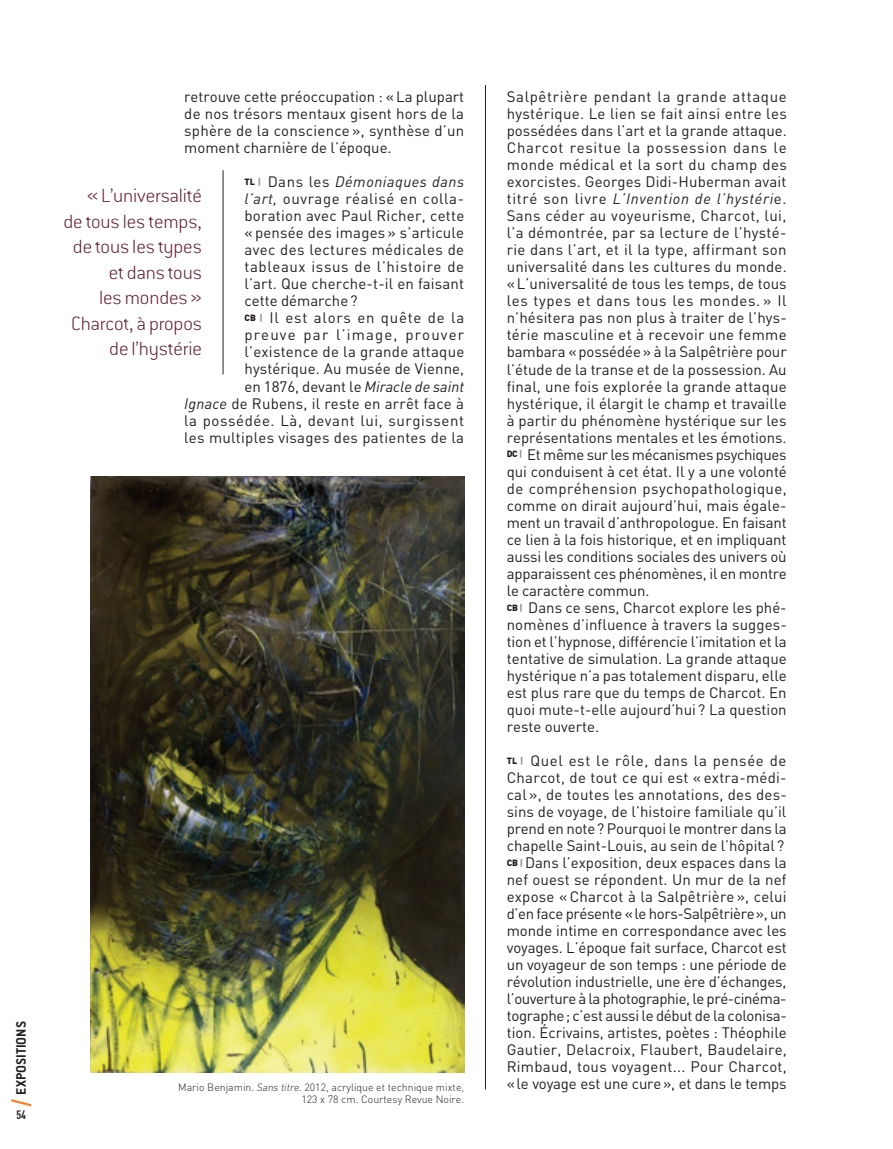
<style>
.page{position:relative;width:893px;height:1149px;background:#fff}
.page>*{position:absolute;margin:0;border:0;box-sizing:border-box;transform-origin:0 0}
.t1{font:200 21px/25.5px "Conduit ITC";letter-spacing:-.005em;color:#621d30;text-align:right}
.t2{font:15px/17px "DIN";letter-spacing:.01em;color:#231f20}
.t3{font:15px "DIN";letter-spacing:.04em;color:#231f20}
.t4{font:italic 15px "DIN";letter-spacing:.035em;color:#231f20}
.t5{font:15px "DIN";letter-spacing:.05em;color:#231f20}
.t6{font:15px "DIN";letter-spacing:.075em;color:#231f20}
.t7{font:700 15px "Conduit ITC";color:#231f20}
.t8{font:700 12px "DIN Cond";color:#231f20}
.t9{font:300 10.5px/12.6px "DIN";color:#231f20;text-align:right}
.s1{font-weight:900;font-style:normal;font-size:9px}
.s2{font-weight:900;font-style:normal;font-size:9px;color:#939598}
.s3{font-style:normal}
.s4{font-style:italic}
.s5{font-weight:900;font-size:9px}
.s6{font-weight:900;font-size:9px;color:#939598}
</style>
<div class="page">
<svg style="left:11px;top:1099px;width:20px;height:7px"></svg>
<hr style="left:485px;top:85px;width:1px;height:1004px;background:#231f20">
<img style="left:91px;top:476px;width:373px;height:595px">
<hr style="left:223px;top:170px;width:1px;height:204px;background:#231f20">
<p class="t2" style="left:184px;top:88px;width:281px;text-align:justify">retrouve cette préoccupation : «La plupart de nos trésors mentaux gisent hors de la sphère de la conscience », synthèse d’un moment charnière de l’époque.</p>
<p class="t4" style="left:244px;top:172px;width:221px"><span class="s1">TL</span> <span class="s2">|</span> <span class="s3">Dans les</span> Démoniaques dans</p>
<p class="t3" style="left:244px;top:189px;width:221px"><span class="s4">l’art,</span> ouvrage réalisé en colla-</p>
<p class="t2" style="left:244px;top:207px;width:221px">boration avec Paul Richer, cette</p>
<p class="t2" style="left:244px;top:224px;width:221px">« pensée des images » s’articule</p>
<p class="t2" style="left:244px;top:241px;width:221px">avec des lectures médicales de</p>
<p class="t3" style="left:244px;top:257px;width:221px">tableaux issus de l’histoire de</p>
<p class="t2" style="left:244px;top:275px;width:221px">l’art. Que cherche-t-il en faisant</p>
<p class="t2" style="left:244px;top:292px;width:115px">cette démarche?</p>
<p class="t5" style="left:244px;top:308px;width:221px"><span class="s5">CB</span> <span class="s6">|</span> Il est alors en quête de la</p>
<p class="t6" style="left:244px;top:325px;width:221px">preuve par l’image, prouver</p>
<p class="t2" style="left:244px;top:343px;width:221px">l’existence de la grande attaque</p>
<p class="t2" style="left:244px;top:360px;width:221px">hystérique. Au musée de Vienne,</p>
<p class="t2" style="left:244px;top:377px;width:221px">en 1876, devant le <span class="s4">Miracle de saint</span></p>
<p class="t2" style="left:184px;top:394px;width:281px"><span class="s4">Ignace</span> de Rubens, il reste en arrêt face à</p>
<p class="t3" style="left:184px;top:410px;width:281px">la possédée. Là, devant lui, surgissent</p>
<p class="t2" style="left:184px;top:428px;width:281px">les multiples visages des patientes de la</p>
<h1 class="t1" style="left:63px;top:182px;width:140px">«L’universalité de tous les temps, de tous les types et dans tous<br>les mondes»<br>Charcot, à propos de l’hystérie</h1>
<p class="t7" style="left:12px;top:1094px;width:74px;rotate:-90deg">Expositions</p>
<p class="t8" style="left:16px;top:1107px;width:11px">54</p>
<p class="t9" style="left:178px;top:1079px;width:288px">Mario Benjamin. <span class="s4">Sans titre.</span> 2012, acrylique et technique mixte,<br>123 x 78 cm. Courtesy Revue Noire.</p>
<p class="t2" style="left:507px;top:88px;width:282px">Salpêtrière pendant la grande attaque hystérique. Le lien se fait ainsi entre les possédées dans l’art et la grande attaque.<br>Charcot resitue la possession dans le monde médical et la sort du champ des exorcistes. Georges Didi-Huberman avait titré son livre <span class="s4">L’Invention de l’hystéri</span>e.<br>Sans céder au voyeurisme, Charcot, lui, l’a démontrée, par sa lecture de l’hysté&shy;rie dans l’art, et il la type, affirmant son universalité dans les cultures du monde. «L’universalité de tous les temps, de tous les types et dans tous les mondes. » Il n’hésitera pas non plus à traiter de l’hys&shy;térie masculine et à recevoir une femme bambara «possédée» à la Salpêtrière pour l’étude de la transe et de la possession. Au final, une fois explorée la grande attaque hystérique, il élargit le champ et travaille à partir du phénomène hystérique sur les représentations mentales et les émotions.<br><span class="s5">DC</span> <span class="s6">|</span> Et même sur les mécanismes psychiques qui conduisent à cet état. Il y a une volonté de compréhension psychopathologique, comme on dirait aujourd’hui, mais égale&shy;ment un travail d’anthropologue. En faisant ce lien à la fois historique, et en impliquant aussi les conditions sociales des univers où apparaissent ces phénomènes, il en montre le caractère commun.<br><span class="s5">CB</span> <span class="s6">|</span> Dans ce sens, Charcot explore les phé&shy;nomènes d’influence à travers la sugges&shy;tion et l’hypnose, différencie l’imitation et la tentative de simulation. La grande attaque hystérique n’a pas totalement disparu, elle est plus rare que du temps de Charcot. En quoi mute-t-elle aujourd’hui? La question reste ouverte.</p>
<p class="t2" style="left:507px;top:751px;width:282px"><span class="s5">TL</span> <span class="s6">|</span> Quel est le rôle, dans la pensée de Charcot, de tout ce qui est « extra-médi&shy;cal », de toutes les annotations, des des&shy;sins de voyage, de l’histoire familiale qu’il prend en note? Pourquoi le montrer dans la chapelle Saint-Louis, au sein de l’hôpital ?<br><span class="s5">CB</span> <span class="s6">|</span> Dans l’exposition, deux espaces dans la nef ouest se répondent. Un mur de la nef expose «Charcot à la Salpêtrière », celui d’en face présente «le hors-Salpêtrière», un monde intime en correspondance avec les voyages. L’époque fait surface, Charcot est un voyageur de son temps : une période de révolution industrielle, une ère d’échanges, l’ouverture à la photographie, le pré-cinéma&shy;tographe; c’est aussi le début de la colonisa&shy;tion. Écrivains, artistes, poètes : Théophile Gautier, Delacroix, Flaubert, Baudelaire, Rimbaud, tous voyagent... Pour Charcot, «le voyage est une cure», et dans le temps</p>
</div>
